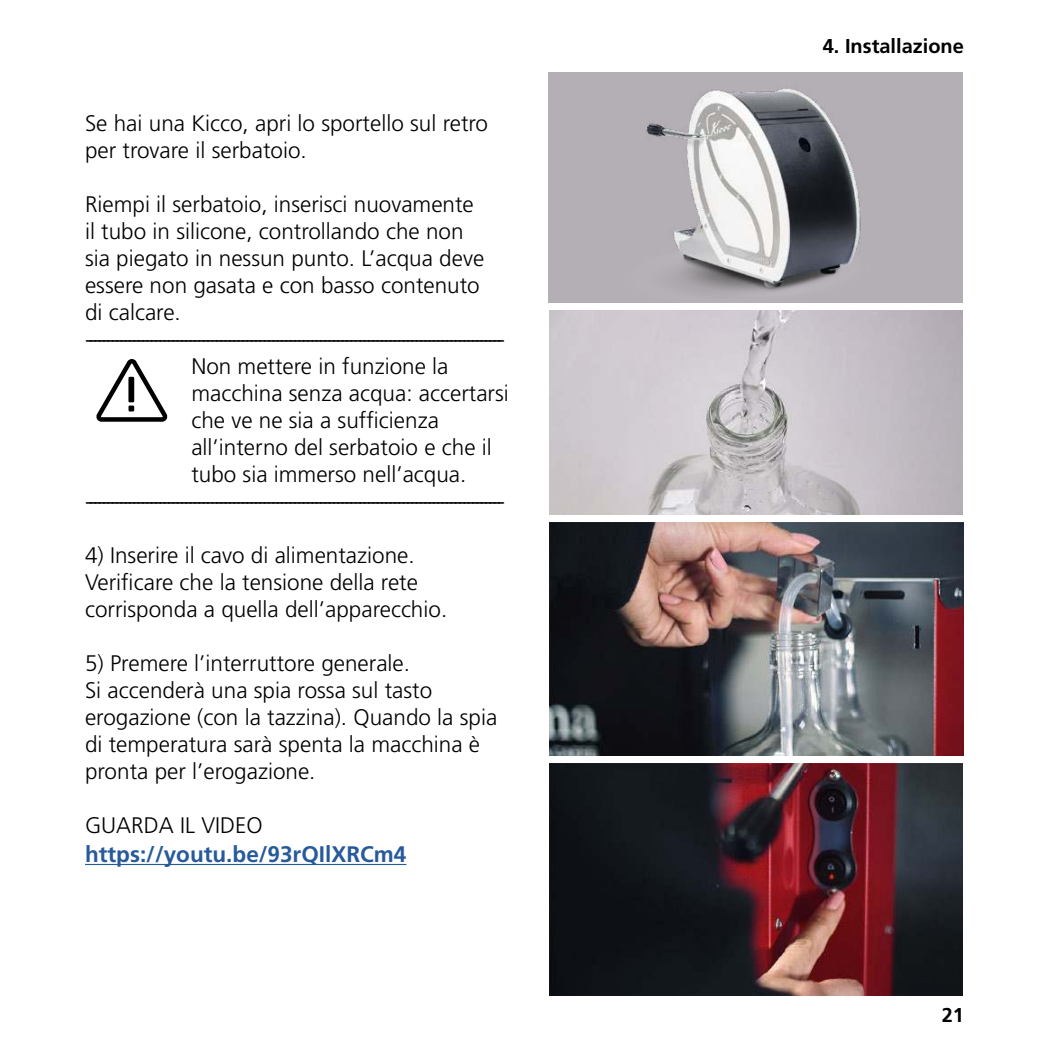
<style>
.page{position:relative;width:1049px;height:1049px;background:#fff}
.page>*{position:absolute;margin:0;border:0;box-sizing:border-box;transform-origin:0 0}
.t1{font:300 22.5px/27px "Frutiger";color:#000}
.t2{font:700 22.5px "Frutiger";color:#265a9b}
.t3{font:700 20px "Frutiger";color:#000}
</style>
<div class="page">
<img style="left:550px;top:311px;width:413px;height:203px">
<svg style="left:96px;top:359px;width:71px;height:63px"></svg>
<img style="left:550px;top:522px;width:414px;height:233px">
<img style="left:550px;top:763px;width:413px;height:233px">
<img style="left:549px;top:72px;width:414px;height:230px">
<hr style="left:85px;top:864px;width:321px;height:1px;background:#265a9b">
<p class="t1" style="left:85px;top:111px;width:404px">Se hai una Kicco, apri lo sportello sul retro per trovare il serbatoio.</p>
<p class="t1" style="left:85px;top:192px;width:390px">Riempi il serbatoio, inserisci nuovamente</p>
<p class="t1" style="left:85px;top:219px;width:380px">il tubo in silicone, controllando che non</p>
<p class="t1" style="left:85px;top:246px;width:401px">sia piegato in nessun punto. L’acqua deve</p>
<p class="t1" style="left:85px;top:273px;width:396px">essere non gasata e con basso contenuto</p>
<p class="t1" style="left:85px;top:300px;width:97px">di calcare.</p>
<p class="t1" style="left:85px;top:327px;width:422px">------------------------------------------------------------------------------------------------</p>
<p class="t1" style="left:191px;top:354px;width:259px">Non mettere in funzione la</p>
<p class="t1" style="left:191px;top:381px;width:319px">macchina senza acqua: accertarsi</p>
<p class="t1" style="left:191px;top:408px;width:249px">che ve ne sia a sufficienza</p>
<p class="t1" style="left:191px;top:435px;width:302px">all’interno del serbatoio e che il</p>
<p class="t1" style="left:191px;top:462px;width:277px">tubo sia immerso nell’acqua.</p>
<p class="t1" style="left:85px;top:489px;width:422px">------------------------------------------------------------------------------------------------</p>
<p class="t1" style="left:85px;top:543px;width:364px">4) Inserire il cavo di alimentazione.<br>Verificare che la tensione della rete corrisponda a quella dell’apparecchio.</p>
<p class="t1" style="left:85px;top:651px;width:414px">5) Premere l’interruttore generale.<br>Si accenderà una spia rossa sul tasto erogazione (con la tazzina). Quando la spia di temperatura sarà spenta la macchina è pronta per l’erogazione.</p>
<p class="t1" style="left:85px;top:813px;width:179px">GUARDA IL VIDEO</p>
<p class="t2" style="left:85px;top:845px;width:323px">https://youtu.be/93rQIlXRCm4</p>
<p class="t3" style="left:823px;top:38px;width:143px">4. Installazione</p>
<p class="t3" style="left:942px;top:1007px;width:24px">21</p>
</div>
